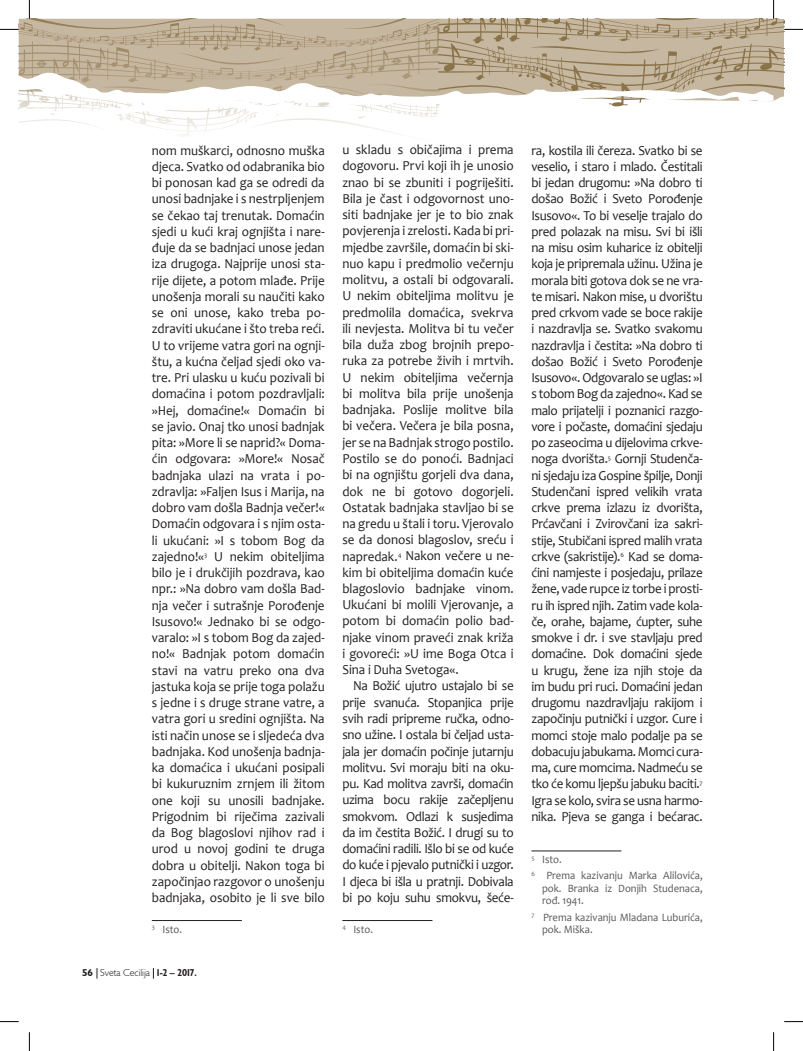
<style>
.page{position:relative;width:803px;height:1051px;background:#fff}
.page>*{position:absolute;margin:0;border:0;box-sizing:border-box;transform-origin:0 0}
.t1{font:13.75px/16.2px "Candara";letter-spacing:-.015em;color:#231f20;text-align:justify;scale:.95 1}
.t2{font:11.25px/12.5px "Candara";color:#57585a;scale:.94 1}
.t3{font:300 10px "Humanist 521 BT";color:#231f20}
.s1{font-weight:700}
.s2{font-weight:700;font-stretch:condensed}
</style>
<div class="page">
<svg style="left:19px;top:120px;width:382px;height:15px"></svg>
<hr style="left:152px;top:920px;width:90px;height:1px;background:#231f20">
<hr style="left:342px;top:920px;width:90px;height:1px;background:#231f20">
<hr style="left:531px;top:851px;width:90px;height:1px;background:#231f20">
<svg style="left:0;top:1021px;width:19px;height:1px"></svg>
<svg style="left:784px;top:1021px;width:19px;height:1px"></svg>
<svg style="left:29px;top:1032px;width:1px;height:19px"></svg>
<svg style="left:0;top:0;width:803px;height:120px"></svg>
<svg style="left:773px;top:1032px;width:1px;height:19px"></svg>
<p class="t1" style="left:152px;top:142px;width:184px">nom muškarci, odnosno muška djeca. Svatko od odabranika bio bi ponosan kad ga se odredi da unosi badnjake i s nestrpljenjem se čekao taj trenutak. Domaćin sjedi u kući kraj ognjišta i nare&shy;đuje da se badnjaci unose jedan iza drugoga. Najprije unosi sta&shy;rije dijete, a potom mlađe. Prije unošenja morali su naučiti kako se oni unose, kako treba po&shy;zdraviti ukućane i što treba reći.<br>U to vrijeme vatra gori na ognji&shy;štu, a kućna čeljad sjedi oko va&shy;tre. Pri ulasku u kuću pozivali bi domaćina i potom pozdravljali: »Hej, domaćine!« Domaćin bi se javio. Onaj tko unosi badnjak pita: »More li se naprid?« Doma&shy;ćin odgovara: »More!« Nosač badnjaka ulazi na vrata i po&shy;zdravlja: »Faljen Isus i Marija, na dobro vam došla Badnja večer!« Domaćin odgovara i s njim osta&shy;li ukućani: »I s tobom Bog da zajedno!«<sup>3</sup> U nekim obiteljima bilo je i drukčijih pozdrava, kao npr.: »Na dobro vam došla Bad&shy;nja večer i sutrašnje Porođenje Isusovo!« Jednako bi se odgo&shy;varalo: »I s tobom Bog da zajed&shy;no!« Badnjak potom domaćin stavi na vatru preko ona dva jastuka koja se prije toga polažu s jedne i s druge strane vatre, a vatra gori u sredini ognjišta. Na isti način unose se i sljedeća dva badnjaka. Kod unošenja badnja&shy;ka domaćica i ukućani posipali bi kukuruznim zrnjem ili žitom one koji su unosili badnjake.<br>Prigodnim bi riječima zazivali da Bog blagoslovi njihov rad i urod u novoj godini te druga dobra u obitelji. Nakon toga bi započinjao razgovor o unošenju badnjaka, osobito je li sve bilo</p>
<p class="t2" style="left:152px;top:923px;width:34px"><sup>3</sup> Isto.</p>
<p class="t3" style="left:82px;top:966px;width:116px"><span class="s1">56</span> Sveta Cecilija <span class="s2">1-2 – 2017.</span></p>
<p class="t1" style="left:342px;top:141px;width:182px">u skladu s običajima i prema dogovoru. Prvi koji ih je unosio znao bi se zbuniti i pogriješiti.<br>Bila je čast i odgovornost uno&shy;siti badnjake jer je to bio znak povjerenja i zrelosti. Kada bi pri&shy;mjedbe završile, domaćin bi ski&shy;nuo kapu i predmolio večernju molitvu, a ostali bi odgovarali.<br>U nekim obiteljima molitvu je predmolila domaćica, svekrva ili nevjesta. Molitva bi tu večer bila duža zbog brojnih prepo&shy;ruka za potrebe živih i mrtvih.<br>U nekim obiteljima večernja bi molitva bila prije unošenja badnjaka. Poslije molitve bila bi večera. Večera je bila posna, jer se na Badnjak strogo postilo.<br>Postilo se do ponoći. Badnjaci bi na ognjištu gorjeli dva dana, dok ne bi gotovo dogorjeli.<br>Ostatak badnjaka stavljao bi se na gredu u štali i toru. Vjerovalo se da donosi blagoslov, sreću i napredak.<sup>4</sup> Nakon večere u ne&shy;kim bi obiteljima domaćin kuće blagoslovio badnjake vinom.<br>Ukućani bi molili Vjerovanje, a potom bi domaćin polio bad&shy;njake vinom praveći znak križa i govoreći: »U ime Boga Otca i Sina i Duha Svetoga«.</p>
<p class="t1" style="left:342px;top:678px;width:182px;text-indent:11px">Na Božić ujutro ustajalo bi se prije svanuća. Stopanjica prije svih radi pripreme ručka, odno&shy;sno užine. I ostala bi čeljad usta&shy;jala jer domaćin počinje jutarnju molitvu. Svi moraju biti na oku&shy;pu. Kad molitva završi, domaćin uzima bocu rakije začepljenu smokvom. Odlazi k susjedima da im čestita Božić. I drugi su to domaćini radili. Išlo bi se od kuće do kuće i pjevalo putnički i uzgor.<br>I djeca bi išla u pratnji. Dobivala bi po koju suhu smokvu, šeće-</p>
<p class="t2" style="left:342px;top:923px;width:34px"><sup>4</sup> Isto.</p>
<p class="t1" style="left:531px;top:142px;width:182px">ra, kostila ili čereza. Svatko bi se veselio, i staro i mlado. Čestitali bi jedan drugomu: »Na dobro ti došao Božić i Sveto Porođenje Isusovo«. To bi veselje trajalo do pred polazak na misu. Svi bi išli na misu osim kuharice iz obitelji koja je pripremala užinu. Užina je morala biti gotova dok se ne vra&shy;te misari. Nakon mise, u dvorištu pred crkvom vade se boce rakije i nazdravlja se. Svatko svakomu nazdravlja i čestita: »Na dobro ti došao Božić i Sveto Porođenje Isusovo«. Odgovaralo se uglas: »I s tobom Bog da zajedno«. Kad se malo prijatelji i poznanici razgo&shy;vore i počaste, domaćini sjedaju po zaseocima u dijelovima crkve&shy;noga dvorišta.<sup>5</sup> Gornji Studenča&shy;ni sjedaju iza Gospine špilje, Donji Studenčani ispred velikih vrata crkve prema izlazu iz dvorišta, Prćavčani i Zvirovčani iza sakri&shy;stije, Stubičani ispred malih vrata crkve (sakristije).<sup>6</sup> Kad se doma&shy;ćini namjeste i posjedaju, prilaze žene, vade rupce iz torbe i prosti&shy;ru ih ispred njih. Zatim vade kola&shy;če, orahe, bajame, ćupter, suhe smokve i dr. i sve stavljaju pred domaćine. Dok domaćini sjede u krugu, žene iza njih stoje da im budu pri ruci. Domaćini jedan drugomu nazdravljaju rakijom i započinju putnički i uzgor. Cure i momci stoje malo podalje pa se dobacuju jabukama. Momci cura&shy;ma, cure momcima. Nadmeću se tko će komu ljepšu jabuku baciti.<sup>7<br></sup>Igra se kolo, svira se usna harmo&shy;nika. Pjeva se ganga i bećarac.</p>
<p class="t2" style="left:531px;top:852px;width:184px;line-height:16px"><sup>5</sup> Isto.<br><sup>6</sup> Prema kazivanju Marka Alilovića,</p>
<p class="t2" style="left:542px;top:882px;width:172px">pok. Branka iz Donjih Studenaca, rođ. 1941.</p>
<p class="t2" style="left:542px;top:910px;width:172px;text-indent:-11px"><sup>7</sup> Prema kazivanju Mladana Luburića, pok. Miška.</p>
</div>
